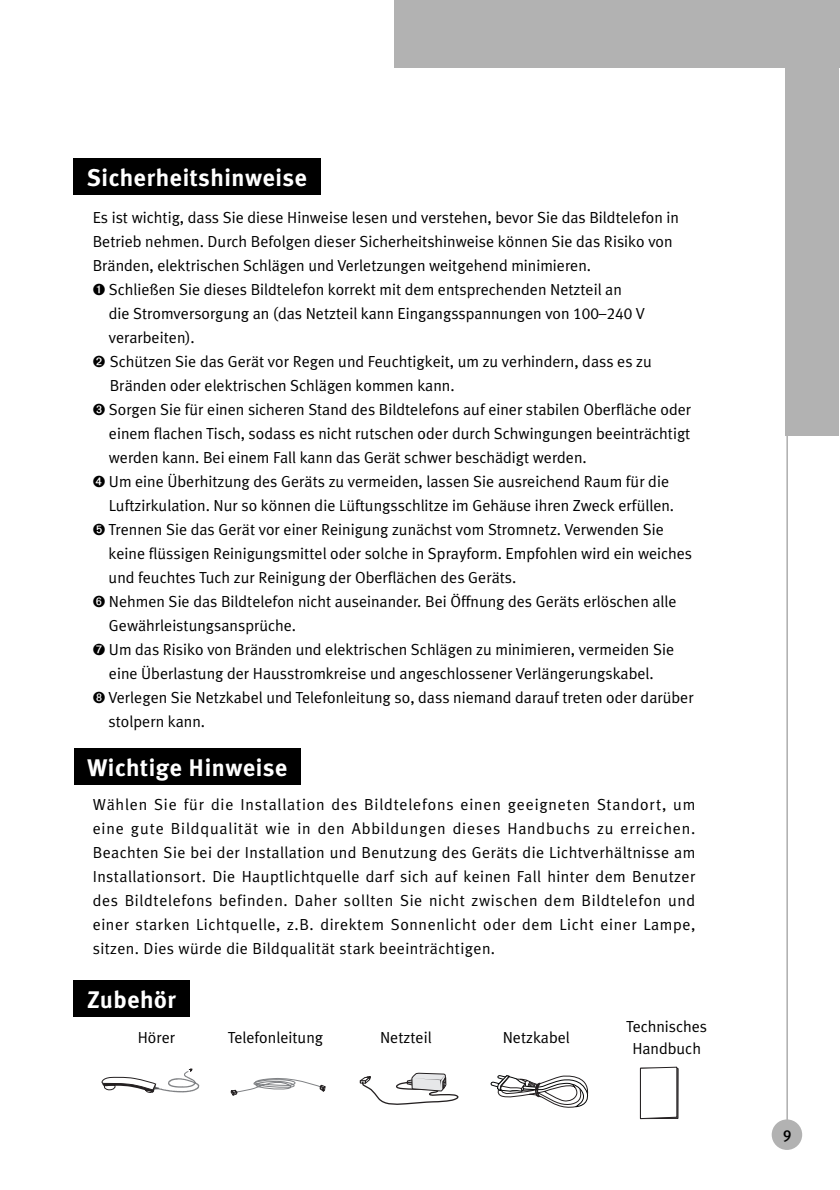
<style>
.page{position:relative;width:840px;height:1190px;background:#fff}
.page>*{position:absolute;margin:0;border:0;box-sizing:border-box;transform-origin:0 0}
.t1{font:700 24px "Metaplus PP";letter-spacing:.025em;color:#fff}
.t2{font:16px/24px "Metaplus PP";color:#000;text-align:center}
.t3{font:500 16px "Metaplus PP";color:#000;scale:.95 1}
</style>
<div class="page">
<div style="left:394px;top:0;width:445px;height:67px;background:#b2b2b2"></div>
<div style="left:785px;top:0;width:54px;height:436px;background:#b2b2b2"></div>
<hr style="left:786px;top:342px;width:2px;height:791px;background:#b2b2b2">
<div style="left:772px;top:1119px;width:30px;height:31px;background:#b2b2b2;border-radius:50%"></div>
<div style="left:74px;top:158px;width:247px;height:37px;background:#000"></div>
<svg style="left:101px;top:1069px;width:99px;height:24px"></svg>
<svg style="left:231px;top:1078px;width:94px;height:17px"></svg>
<svg style="left:360px;top:1072px;width:99px;height:33px"></svg>
<svg style="left:490px;top:1075px;width:99px;height:33px"></svg>
<div style="left:640px;top:1068px;width:38px;height:51px;background:#3b393a"></div>
<svg style="left:640px;top:1067px;width:37px;height:52px;background:#eaeaea"></svg>
<div style="left:74px;top:748px;width:226px;height:37px;background:#000"></div>
<div style="left:74px;top:980px;width:116px;height:37px;background:#000"></div>
<h1 class="t1" style="left:87px;top:169px;width:221px">Sicherheitshinweise</h1>
<p class="t2" style="left:93px;top:207px;width:588px">Es ist wichtig, dass Sie diese Hinweise lesen und verstehen, bevor Sie das Bildtelefon in</p>
<p class="t2" style="left:93px;top:231px;width:582px">Betrieb nehmen. Durch Befolgen dieser Sicherheitshinweise können Sie das Risiko von</p>
<p class="t2" style="left:93px;top:255px;width:500px">Bränden, elektrischen Schlägen und Verletzungen weitgehend minimieren.</p>
<p class="t2" style="left:93px;top:279px;width:531px">➊ Schließen Sie dieses Bildtelefon korrekt mit dem entsprechenden Netzteil an</p>
<p class="t2" style="left:109px;top:303px;width:537px">die Stromversorgung an (das Netzteil kann Eingangsspannungen von 100–240 V</p>
<p class="t2" style="left:109px;top:327px;width:87px">verarbeiten).</p>
<p class="t2" style="left:93px;top:351px;width:561px">➋ Schützen Sie das Gerät vor Regen und Feuchtigkeit, um zu verhindern, dass es zu</p>
<p class="t2" style="left:110px;top:375px;width:346px">Bränden oder elektrischen Schlägen kommen kann.</p>
<p class="t2" style="left:93px;top:399px;width:600px">➌ Sorgen Sie für einen sicheren Stand des Bildtelefons auf einer stabilen Oberfläche oder</p>
<p class="t2" style="left:109px;top:423px;width:583px">einem flachen Tisch, sodass es nicht rutschen oder durch Schwingungen beeinträchtigt</p>
<p class="t2" style="left:109px;top:447px;width:479px">werden kann. Bei einem Fall kann das Gerät schwer beschädigt werden.</p>
<p class="t2" style="left:93px;top:471px;width:578px">➍ Um eine Überhitzung des Geräts zu vermeiden, lassen Sie ausreichend Raum für die</p>
<p class="t2" style="left:109px;top:495px;width:567px">Luftzirkulation. Nur so können die Lüftungsschlitze im Gehäuse ihren Zweck erfüllen.</p>
<p class="t2" style="left:93px;top:519px;width:573px">➎ Trennen Sie das Gerät vor einer Reinigung zunächst vom Stromnetz. Verwenden Sie</p>
<p class="t2" style="left:109px;top:543px;width:585px">keine flüssigen Reinigungsmittel oder solche in Sprayform. Empfohlen wird ein weiches</p>
<p class="t2" style="left:109px;top:567px;width:409px">und feuchtes Tuch zur Reinigung der Oberflächen des Geräts.</p>
<p class="t2" style="left:93px;top:591px;width:585px">➏ Nehmen Sie das Bildtelefon nicht auseinander. Bei Öffnung des Geräts erlöschen alle</p>
<p class="t2" style="left:109px;top:615px;width:189px">Gewährleistungsansprüche.</p>
<p class="t2" style="left:93px;top:639px;width:583px">➐ Um das Risiko von Bränden und elektrischen Schlägen zu minimieren, vermeiden Sie</p>
<p class="t2" style="left:109px;top:663px;width:546px">eine Überlastung der Hausstromkreise und angeschlossener Verlängerungskabel.</p>
<p class="t2" style="left:93px;top:687px;width:603px">➑ Verlegen Sie Netzkabel und Telefonleitung so, dass niemand darauf treten oder darüber</p>
<p class="t2" style="left:109px;top:711px;width:98px">stolpern kann.</p>
<h1 class="t1" style="left:87px;top:759px;width:202px">Wichtige Hinweise</h1>
<p class="t2" style="left:93px;top:794px;width:604px;text-align:justify">Wählen Sie für die Installation des Bildtelefons einen geeigneten Standort, um eine gute Bildqualität wie in den Abbildungen dieses Handbuchs zu erreichen.<br>Beachten Sie bei der Installation und Benutzung des Geräts die Lichtverhältnisse am Installationsort. Die Hauptlichtquelle darf sich auf keinen Fall hinter dem Benutzer des Bildtelefons befinden. Daher sollten Sie nicht zwischen dem Bildtelefon und einer starken Lichtquelle, z.B. direktem Sonnenlicht oder dem Licht einer Lampe, sitzen. Dies würde die Bildqualität stark beeinträchtigen.</p>
<h1 class="t1" style="left:87px;top:991px;width:90px">Zubehör</h1>
<p class="t2" style="left:138px;top:1027px;width:39px">Hörer</p>
<p class="t2" style="left:228px;top:1027px;width:97px">Telefonleitung</p>
<p class="t2" style="left:380px;top:1027px;width:53px">Netzteil</p>
<p class="t2" style="left:626px;top:1017px;width:83px;line-height:22px">Technisches<br>Handbuch</p>
<p class="t2" style="left:503px;top:1027px;width:69px">Netzkabel</p>
<p class="t3" style="left:783px;top:1130px;width:10px">9</p>
</div>
